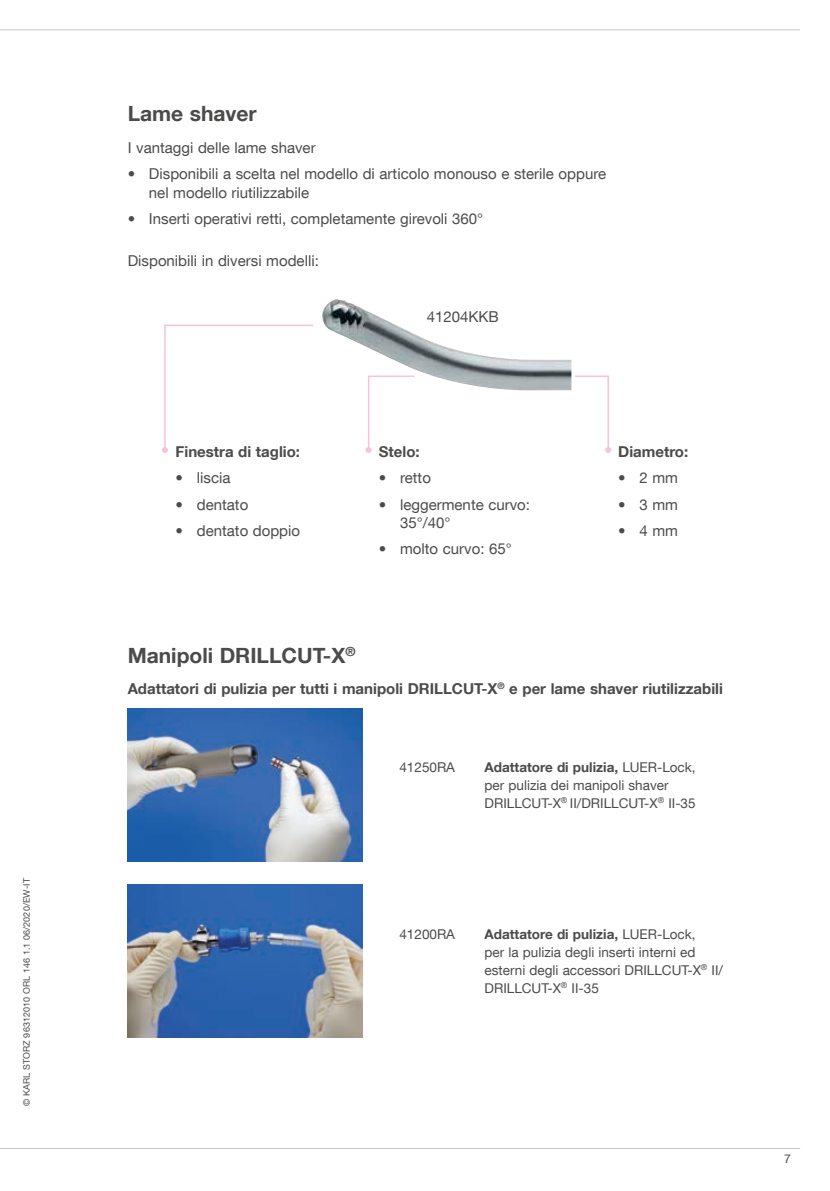
<style>
.page{position:relative;width:830px;height:1191px;background:#fff}
.page>*{position:absolute;margin:0;border:0;box-sizing:border-box;transform-origin:0 0}
.t1{font:700 21px "KS Helvetica Neue";color:#4b4b4a}
.t2{font:15px/18px "KS Helvetica Neue";color:#4b4b4a}
.t3{font:700 15px "KS Helvetica Neue";color:#4b4b4a}
.t4{font:13.5px/18px "KS Helvetica Neue";color:#4b4b4a}
.t5{font:12px "KS Helvetica Neue";color:#4b4b4a}
.t6{font:9px "KS Helvetica Neue";letter-spacing:.01em;color:#4b4b4a}
.s1{font-weight:700}
</style>
<div class="page">
<hr style="left:0;top:29px;width:799px;height:1px;background:#c7c7c6">
<hr style="left:0;top:1148px;width:799px;height:1px;background:#c7c7c6">
<img style="left:322px;top:299px;width:249px;height:91px">
<hr style="left:164px;top:324px;width:2px;height:126px;background:#f7c2db">
<svg style="left:162px;top:447px;width:6px;height:6px"></svg>
<hr style="left:367px;top:375px;width:2px;height:75px;background:#f7c2db">
<svg style="left:365px;top:447px;width:6px;height:6px"></svg>
<hr style="left:164px;top:324px;width:149px;height:2px;background:#f7c2db">
<hr style="left:368px;top:375px;width:46px;height:2px;background:#f7c2db">
<hr style="left:607px;top:375px;width:1px;height:75px;background:#f7c2db">
<svg style="left:605px;top:447px;width:6px;height:6px"></svg>
<hr style="left:574px;top:375px;width:34px;height:2px;background:#f7c2db">
<img style="left:128px;top:884px;width:234px;height:153px">
<img style="left:128px;top:708px;width:234px;height:153px">
<p class="t6" style="left:21px;top:1106px;width:229px;rotate:-90deg">© KARL STORZ 96312010 ORL 146 1.1 06/2020/EW-IT</p>
<h1 class="t1" style="left:128px;top:101px;width:130px">Lame shaver</h1>
<p class="t2" style="left:128px;top:138px;width:189px">I vantaggi delle lame shaver</p>
<p class="t2" style="left:149px;top:165px;width:458px;text-indent:-21px">• Disponibili a scelta nel modello di articolo monouso e sterile oppure nel modello riutilizzabile</p>
<p class="t2" style="left:128px;top:209px;width:357px">• Inserti operativi retti, completamente girevoli 360°</p>
<p class="t2" style="left:128px;top:251px;width:193px">Disponibili in diversi modelli:</p>
<p class="t3" style="left:175px;top:442px;width:126px">Finestra di taglio:</p>
<p class="t2" style="left:175px;top:468px;width:56px">• liscia</p>
<p class="t2" style="left:175px;top:495px;width:74px">• dentato</p>
<p class="t2" style="left:175px;top:521px;width:126px">• dentato doppio</p>
<p class="t2" style="left:426px;top:307px;width:73px">41204KKB</p>
<p class="t3" style="left:378px;top:442px;width:42px">Stelo:</p>
<p class="t2" style="left:378px;top:468px;width:54px">• retto</p>
<p class="t2" style="left:400px;top:495px;width:131px;text-indent:-21px">• leggermente curvo:<br>35°/40°</p>
<p class="t2" style="left:378px;top:539px;width:134px">• molto curvo: 65°</p>
<p class="t3" style="left:618px;top:442px;width:71px">Diametro:</p>
<p class="t2" style="left:618px;top:468px;width:61px">• 2 mm</p>
<p class="t2" style="left:618px;top:495px;width:61px">• 3 mm</p>
<p class="t2" style="left:618px;top:521px;width:61px">• 4 mm</p>
<h1 class="t1" style="left:128px;top:642px;width:229px">Manipoli DRILLCUT-X<sup>®</sup></h1>
<p class="t3" style="left:128px;top:679px;width:596px">Adattatori di pulizia per tutti i manipoli DRILLCUT-X<sup>®</sup> e per lame shaver riutilizzabili</p>
<p class="t4" style="left:399px;top:757px;width:57px">41250RA</p>
<p class="t4" style="left:484px;top:757px;width:212px"><span class="s1">Adattatore di pulizia,</span> LUER-Lock, per pulizia dei manipoli shaver<br>DRILLCUT-X<sup>®</sup> II/DRILLCUT-X<sup>®</sup> II-35</p>
<p class="t4" style="left:399px;top:924px;width:57px">41200RA</p>
<p class="t4" style="left:484px;top:924px;width:240px"><span class="s1">Adattatore di pulizia,</span> LUER-Lock,<br>per la pulizia degli inserti interni ed esterni degli accessori DRILLCUT-X<sup>®</sup> II/ DRILLCUT-X<sup>®</sup> II-35</p>
<p class="t5" style="left:783px;top:1151px;width:8px">7</p>
</div>
